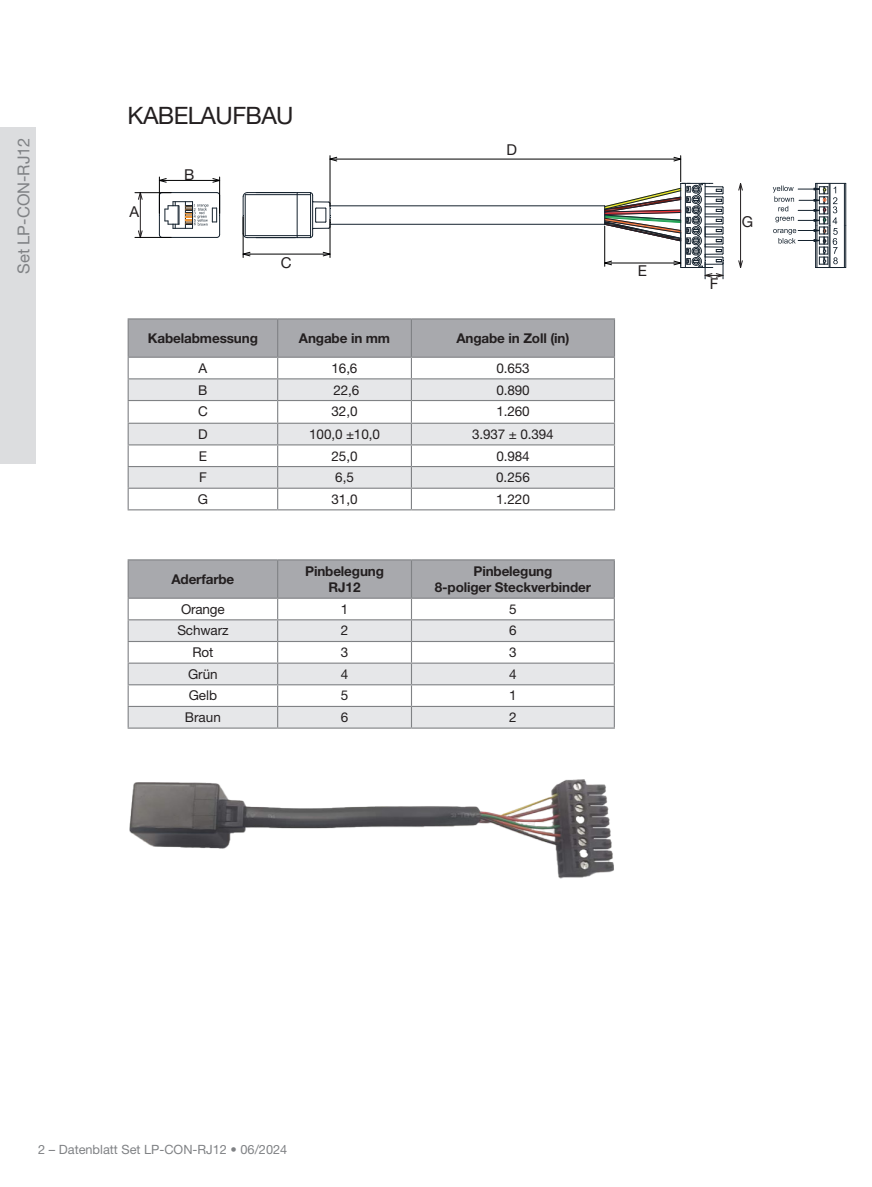
<style>
.page{position:relative;width:872px;height:1187px;background:#fff}
.page>*{position:absolute;margin:0;border:0;box-sizing:border-box;transform-origin:0 0}
._18_16pt_Titelseite_Subline_Kopie{font:24px "Helvetica Neue LT Pro";letter-spacing:-.025em;color:#231f20}
.t1{font:16.5px "Helvetica Neue LT Pro";color:#808285}
.t2{font:15px "Helvetica Neue LT Pro";color:#231f20}
._18_10pt_Fliesstext{font:700 13.5px "Helvetica Neue LT Pro";letter-spacing:-.01em;color:#231f20}
._18_10pt_Fliesstext_Aufzaehlungen{font:13.5px "Helvetica Neue LT Pro";letter-spacing:-.01em;color:#231f20}
.Tebellentext_10pt_roman_Helv{font:13.5px "Helvetica Neue LT Pro";color:#231f20}
._18_10pt_Fliesstext-2{font:13.5px "Helvetica Neue LT Pro";letter-spacing:-.01em;color:#231f20}
.t3{font:12.75px "Helvetica Neue LT Pro";color:#808285}
</style>
<div class="page">
<div style="left:0;top:128px;width:35px;height:335px;background:#dcdddf"></div>
<hr style="left:243px;top:197px;width:1px;height:36px;background:#15222e">
<hr style="left:245px;top:195px;width:1px;height:40px;background:#15222e">
<svg style="left:242px;top:233px;width:6px;height:5px"></svg>
<svg style="left:242px;top:192px;width:6px;height:5px"></svg>
<hr style="left:247px;top:237px;width:63px;height:1px;background:#15222e">
<hr style="left:245px;top:235px;width:65px;height:1px;background:#15222e">
<hr style="left:247px;top:192px;width:63px;height:1px;background:#15222e">
<hr style="left:245px;top:194px;width:65px;height:1px;background:#15222e">
<hr style="left:297px;top:192px;width:1px;height:45px;background:#15222e">
<hr style="left:330px;top:224px;width:274px;height:1px;background:#15222e">
<hr style="left:330px;top:205px;width:274px;height:1px;background:#15222e">
<hr style="left:330px;top:156px;width:1px;height:50px;background:#000001">
<hr style="left:337px;top:159px;width:337px;height:1px;background:#000001">
<svg style="left:329px;top:157px;width:8px;height:4px"></svg>
<hr style="left:740px;top:184px;width:1px;height:77px;background:#231f20">
<svg style="left:738px;top:260px;width:4px;height:8px"></svg>
<svg style="left:738px;top:183px;width:4px;height:7px"></svg>
<svg style="left:603px;top:156px;width:121px;height:123px"></svg>
<hr style="left:140px;top:199px;width:1px;height:32px;background:#231f20">
<svg style="left:138px;top:230px;width:4px;height:7px"></svg>
<svg style="left:138px;top:193px;width:4px;height:7px"></svg>
<hr style="left:219px;top:177px;width:1px;height:36px;background:#000001">
<hr style="left:159px;top:177px;width:1px;height:36px;background:#000001">
<hr style="left:166px;top:180px;width:47px;height:1px;background:#000001">
<svg style="left:212px;top:178px;width:9px;height:4px"></svg>
<svg style="left:158px;top:178px;width:9px;height:4px"></svg>
<hr style="left:330px;top:219px;width:1px;height:38px;background:#000001">
<hr style="left:243px;top:217px;width:1px;height:40px;background:#000001">
<svg style="left:309px;top:192px;width:22px;height:46px"></svg>
<hr style="left:250px;top:254px;width:73px;height:1px;background:#000001">
<svg style="left:323px;top:252px;width:8px;height:4px"></svg>
<svg style="left:242px;top:252px;width:8px;height:4px"></svg>
<hr style="left:815px;top:183px;width:30px;height:1px;background:#15222e">
<hr style="left:815px;top:267px;width:30px;height:1px;background:#15222e">
<hr style="left:845px;top:183px;width:1px;height:42px;background:#15222e">
<hr style="left:844px;top:183px;width:1px;height:42px;background:#15222e">
<hr style="left:815px;top:183px;width:1px;height:42px;background:#15222e">
<hr style="left:829px;top:183px;width:1px;height:42px;background:#15222e">
<hr style="left:816px;top:183px;width:1px;height:42px;background:#15222e">
<svg style="left:772px;top:185px;width:74px;height:82px"></svg>
<svg style="left:158px;top:192px;width:63px;height:46px"></svg>
<hr style="left:135px;top:237px;width:36px;height:1px;background:#000001">
<hr style="left:135px;top:192px;width:36px;height:1px;background:#000001">
<hr style="left:128px;top:318px;width:150px;height:1px;background:#808285">
<hr style="left:278px;top:318px;width:133px;height:1px;background:#808285">
<hr style="left:411px;top:318px;width:204px;height:1px;background:#808285">
<svg style="left:128px;top:319px;width:487px;height:190px"></svg>
<hr style="left:128px;top:509px;width:150px;height:1px;background:#808285">
<hr style="left:278px;top:509px;width:133px;height:1px;background:#808285">
<hr style="left:411px;top:509px;width:204px;height:1px;background:#808285">
<img style="left:129px;top:779px;width:485px;height:100px">
<hr style="left:128px;top:559px;width:150px;height:1px;background:#808285">
<hr style="left:278px;top:559px;width:133px;height:1px;background:#808285">
<hr style="left:411px;top:559px;width:204px;height:1px;background:#808285">
<svg style="left:128px;top:560px;width:487px;height:167px"></svg>
<hr style="left:128px;top:727px;width:150px;height:1px;background:#808285">
<hr style="left:278px;top:727px;width:133px;height:1px;background:#808285">
<hr style="left:411px;top:727px;width:204px;height:1px;background:#808285">
<p class="t1" style="left:13px;top:274px;width:138px;rotate:-90deg">Set LP-CON-RJ12</p>
<p class="_18_16pt_Titelseite_Subline_Kopie" style="left:128px;top:100px;width:167px">KABELAUFBAU</p>
<p class="t2" style="left:130px;top:202px;width:11px">A</p>
<p class="t2" style="left:184px;top:165px;width:12px">B</p>
<p class="t2" style="left:281px;top:253px;width:12px">C</p>
<p class="t2" style="left:506px;top:141px;width:12px">D</p>
<p class="_18_10pt_Fliesstext" style="left:148px;top:330px;width:111px">Kabelabmessung</p>
<p class="_18_10pt_Fliesstext" style="left:299px;top:330px;width:93px">Angabe in mm</p>
<p class="_18_10pt_Fliesstext" style="left:456px;top:330px;width:115px">Angabe in Zoll (in)</p>
<p class="_18_10pt_Fliesstext-2" style="left:198px;top:360px;width:10px">A</p>
<p class="_18_10pt_Fliesstext_Aufzaehlungen" style="left:331px;top:360px;width:27px">16,6</p>
<p class="_18_10pt_Fliesstext_Aufzaehlungen" style="left:496px;top:360px;width:35px">0.653</p>
<p class="_18_10pt_Fliesstext-2" style="left:198px;top:381px;width:11px">B</p>
<p class="_18_10pt_Fliesstext_Aufzaehlungen" style="left:333px;top:381px;width:27px">22,6</p>
<p class="_18_10pt_Fliesstext_Aufzaehlungen" style="left:496px;top:381px;width:35px">0.890</p>
<p class="_18_10pt_Fliesstext-2" style="left:198px;top:403px;width:11px">C</p>
<p class="_18_10pt_Fliesstext_Aufzaehlungen" style="left:331px;top:403px;width:28px">32,0</p>
<p class="_18_10pt_Fliesstext_Aufzaehlungen" style="left:496px;top:403px;width:35px">1.260</p>
<p class="Tebellentext_10pt_roman_Helv" style="left:198px;top:426px;width:11px">D</p>
<p class="_18_10pt_Fliesstext_Aufzaehlungen" style="left:309px;top:426px;width:72px">100,0 ±10,0</p>
<p class="_18_10pt_Fliesstext_Aufzaehlungen" style="left:472px;top:426px;width:83px">3.937 ± 0.394</p>
<p class="Tebellentext_10pt_roman_Helv" style="left:199px;top:447px;width:10px">E</p>
<p class="_18_10pt_Fliesstext_Aufzaehlungen" style="left:331px;top:447px;width:28px">25,0</p>
<p class="_18_10pt_Fliesstext_Aufzaehlungen" style="left:496px;top:447px;width:35px">0.984</p>
<p class="Tebellentext_10pt_roman_Helv" style="left:199px;top:469px;width:9px">F</p>
<p class="Tebellentext_10pt_roman_Helv" style="left:335px;top:469px;width:20px">6,5</p>
<p class="Tebellentext_10pt_roman_Helv" style="left:496px;top:469px;width:35px">0.256</p>
<p class="Tebellentext_10pt_roman_Helv" style="left:198px;top:490px;width:12px">G</p>
<p class="Tebellentext_10pt_roman_Helv" style="left:331px;top:490px;width:28px">31,0</p>
<p class="Tebellentext_10pt_roman_Helv" style="left:496px;top:490px;width:35px">1.220</p>
<p class="_18_10pt_Fliesstext" style="left:171px;top:570px;width:64px">Aderfarbe</p>
<p class="_18_10pt_Fliesstext" style="left:305px;top:562px;width:80px">Pinbelegung</p>
<p class="_18_10pt_Fliesstext" style="left:329px;top:578px;width:33px">RJ12</p>
<p class="_18_10pt_Fliesstext" style="left:473px;top:562px;width:80px">Pinbelegung</p>
<p class="_18_10pt_Fliesstext" style="left:435px;top:578px;width:158px">8-poliger Steckverbinder</p>
<p class="_18_10pt_Fliesstext-2" style="left:181px;top:600px;width:45px">Orange</p>
<p class="_18_10pt_Fliesstext_Aufzaehlungen" style="left:341px;top:600px;width:9px">1</p>
<p class="_18_10pt_Fliesstext_Aufzaehlungen" style="left:509px;top:600px;width:9px">5</p>
<p class="_18_10pt_Fliesstext-2" style="left:177px;top:622px;width:53px">Schwarz</p>
<p class="_18_10pt_Fliesstext_Aufzaehlungen" style="left:341px;top:622px;width:9px">2</p>
<p class="_18_10pt_Fliesstext_Aufzaehlungen" style="left:509px;top:622px;width:9px">6</p>
<p class="_18_10pt_Fliesstext-2" style="left:192px;top:644px;width:22px">Rot</p>
<p class="_18_10pt_Fliesstext-2" style="left:341px;top:644px;width:9px">3</p>
<p class="_18_10pt_Fliesstext-2" style="left:509px;top:644px;width:9px">3</p>
<p class="Tebellentext_10pt_roman_Helv" style="left:188px;top:665px;width:31px">Grün</p>
<p class="_18_10pt_Fliesstext-2" style="left:341px;top:665px;width:9px">4</p>
<p class="_18_10pt_Fliesstext-2" style="left:509px;top:665px;width:9px">4</p>
<p class="Tebellentext_10pt_roman_Helv" style="left:189px;top:687px;width:30px">Gelb</p>
<p class="_18_10pt_Fliesstext-2" style="left:341px;top:687px;width:9px">5</p>
<p class="_18_10pt_Fliesstext-2" style="left:509px;top:687px;width:9px">1</p>
<p class="Tebellentext_10pt_roman_Helv" style="left:185px;top:709px;width:38px">Braun</p>
<p class="_18_10pt_Fliesstext-2" style="left:341px;top:709px;width:9px">6</p>
<p class="_18_10pt_Fliesstext-2" style="left:509px;top:709px;width:9px">2</p>
<p class="t2" style="left:637px;top:261px;width:11px">E</p>
<p class="t2" style="left:709px;top:274px;width:10px">F</p>
<p class="t2" style="left:742px;top:212px;width:13px">G</p>
<p class="t3" style="left:38px;top:1140px;width:250px">2 – Datenblatt Set LP-CON-RJ12 • 06/2024</p>
</div>
